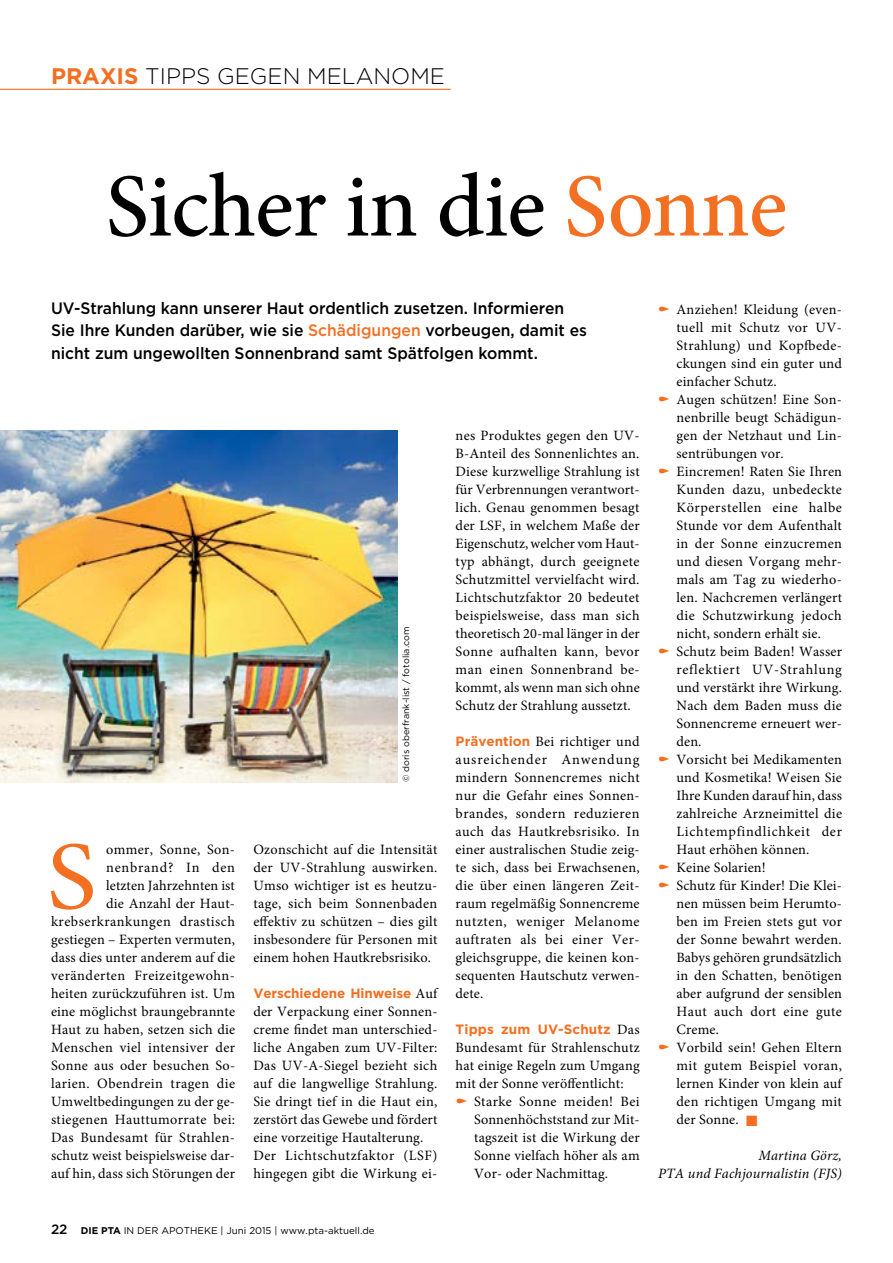
<style>
.page{position:relative;width:893px;height:1263px;background:#fff}
.page>*{position:absolute;margin:0;border:0;box-sizing:border-box;transform-origin:0 0}
.t1{font:97.2px "Minion Pro";color:#f36f21;scale:1.09 1}
.t2{font:500 90px "Minion Pro";letter-spacing:-.01em;color:#000}
.t3{font:300 22.5px "Gotham";color:#000}
.t4{font:500 16.5px/22.5px "Gotham";color:#000;scale:.95 1}
.t5{font:14.25px/18px "Minion Pro";letter-spacing:.015em;color:#000;text-align:justify}
.t6{font:italic 14.25px/18px "Minion Pro";letter-spacing:.01em;color:#000;text-align:right}
.t7{font:700 13.5px "Gotham";letter-spacing:-.01em;color:#f36f21}
.t8{font:700 13.5px "Gotham";letter-spacing:.01em;color:#f36f21}
.t9{font:9.75px "Gotham";color:#000}
.t10{font:9px "Gotham";color:#000}
.s1{font-weight:700;color:#f36f21}
.s2{color:#f36f21}
.s3{font-family:"Minion Pro";font-weight:400;font-size:14.25px;color:#000}
.s4{font-weight:500;font-size:13.5px}
.s5{font-weight:700}
.s6{font-family:"Gotham";font-weight:700;font-size:13.5px;color:#f36f21}
</style>
<div class="page">
<hr style="left:0;top:89px;width:451px;height:1px;background:#f36f21">
<img style="left:0;top:430px;width:398px;height:352px">
<h3 class="t3" style="left:51px;top:62px;width:395px"><span class="s1">PRAXIS</span> TIPPS GEGEN MELANOME</h3>
<h2 class="t2" style="left:106px;top:146px;width:683px">Sicher in die <span class="s2">Sonne</span></h2>
<p class="t4" style="left:51px;top:297px;width:566px">UV-Strahlung kann unserer Haut ordentlich zusetzen. Informieren<br>Sie Ihre Kunden darüber, wie sie <span class="s2">Schädigungen</span> vorbeugen, damit es nicht zum ungewollten Sonnenbrand samt Spätfolgen kommt.</p>
<p class="t10" style="left:400px;top:782px;width:157px;rotate:-90deg">© doris oberfrank-list / fotolia.com</p>
<h1 class="t1" style="left:47px;top:812px;width:47px">S</h1>
<p class="t5" style="left:51px;top:841px;width:186px;text-align:right">ommer, Sonne, Son&shy;nenbrand? In den<br>letzten Jahrzehnten ist<br>die Anzahl der Haut&shy;krebserkrankungen drastisch gestiegen – Experten vermuten, dass dies unter anderem auf die veränderten Freizeitgewohn&shy;heiten zurückzuführen ist. Um eine möglichst braungebrannte<br>Haut zu haben, setzen sich die<br>Menschen viel intensiver der<br>Sonne aus oder besuchen So&shy;larien. Obendrein tragen die<br>Umweltbedingungen zu der ge&shy;stiegenen Hauttumorrate bei:<br>Das Bundesamt für Strahlen&shy;schutz weist beispielsweise dar&shy;auf hin, dass sich Störungen der</p>
<p class="t5" style="left:253px;top:841px;width:186px">Ozonschicht auf die Intensität der UV-Strahlung auswirken.<br>Umso wichtiger ist es heutzu&shy;tage, sich beim Sonnenbaden effektiv zu schützen – dies gilt insbesondere für Personen mit einem hohen Hautkrebsrisiko.</p>
<p class="t7" style="left:253px;top:984px;width:185px">Verschiedene Hinweise <span class="s3">Auf</span></p>
<p class="t5" style="left:253px;top:1003px;width:186px;text-align:left">der Verpackung einer Sonnen&shy;creme findet man unterschied&shy;liche Angaben zum UV-Filter:<br>Das UV-A-Siegel bezieht sich auf die langwellige Strahlung.<br>Sie dringt tief in die Haut ein, zerstört das Gewebe und fördert eine vorzeitige Hautalterung.<br>Der Lichtschutzfaktor (LSF) hingegen gibt die Wirkung ei-</p>
<p class="t9" style="left:51px;top:1224px;width:325px"><span class="s4">22</span> <span class="s5">DIE PTA</span> IN DER APOTHEKE | Juni 2015 | www.pta-aktuell.de</p>
<p class="t5" style="left:456px;top:427px;width:186px">nes Produktes gegen den UV-B-Anteil des Sonnenlichtes an.<br>Diese kurzwellige Strahlung ist für Verbrennungen verantwort&shy;lich. Genau genommen besagt der LSF, in welchem Maße der Eigenschutz, welcher vom Haut&shy;typ abhängt, durch geeignete Schutzmittel vervielfacht wird.<br>Lichtschutzfaktor 20 bedeutet beispielsweise, dass man sich theoretisch 20-mal länger in der Sonne aufhalten kann, bevor man einen Sonnenbrand be&shy;kommt, als wenn man sich ohne Schutz der Strahlung aussetzt.</p>
<p class="t5" style="left:456px;top:733px;width:186px"><span class="s6">Prävention</span> Bei richtiger und ausreichender Anwendung mindern Sonnencremes nicht nur die Gefahr eines Sonnen&shy;brandes, sondern reduzieren auch das Hautkrebsrisiko. In einer australischen Studie zeig&shy;te sich, dass bei Erwachsenen, die über einen längeren Zeit&shy;raum regelmäßig Sonnencreme nutzten, weniger Melanome auftraten als bei einer Ver&shy;gleichsgruppe, die keinen kon&shy;sequenten Hautschutz verwen&shy;dete.</p>
<p class="t8" style="left:456px;top:1020px;width:186px">Tipps zum UV-Schutz <span class="s3">Das</span></p>
<p class="t5" style="left:456px;top:1039px;width:186px">Bundesamt für Strahlenschutz hat einige Regeln zum Umgang mit der Sonne veröffentlicht:</p>
<p class="t5" style="left:474px;top:1093px;width:167px">Starke Sonne meiden! Bei Sonnenhöchststand zur Mit&shy;tagszeit ist die Wirkung der Sonne vielfach höher als am Vor- oder Nachmittag.</p>
<p class="t5" style="left:676px;top:301px;width:167px;text-align:left">Anziehen! Kleidung (even&shy;tuell mit Schutz vor UV-<br>Strahlung) und Kopfbede&shy;ckungen sind ein guter und einfacher Schutz.<br>Augen schützen! Eine Son&shy;nenbrille beugt Schädigun&shy;gen der Netzhaut und Lin&shy;sentrübungen vor.<br>Eincremen! Raten Sie Ihren<br>Kunden dazu, unbedeckte<br>Körperstellen eine halbe<br>Stunde vor dem Aufenthalt in der Sonne einzucremen und diesen Vorgang mehr&shy;mals am Tag zu wiederho&shy;len. Nachcremen verlängert die Schutzwirkung jedoch nicht, sondern erhält sie.<br>Schutz beim Baden! Wasser reflektiert UV-Strahlung und verstärkt ihre Wirkung.<br>Nach dem Baden muss die<br>Sonnencreme erneuert wer&shy;den.<br>Vorsicht bei Medikamenten und Kosmetika! Weisen Sie<br>Ihre Kunden darauf hin, dass zahlreiche Arzneimittel die<br>Lichtempfindlichkeit der<br>Haut erhöhen können.<br>Keine Solarien!<br>Schutz für Kinder! Die Klei&shy;nen müssen beim Herumto&shy;ben im Freien stets gut vor der Sonne bewahrt werden.<br>Babys gehören grundsätzlich in den Schatten, benötigen aber aufgrund der sensiblen<br>Haut auch dort eine gute<br>Creme.<br>Vorbild sein! Gehen Eltern mit gutem Beispiel voran, lernen Kinder von klein auf den richtigen Umgang mit der Sonne. <span class="s2">■</span></p>
<p class="t6" style="left:658px;top:1147px;width:185px">Martina Görz,<br>PTA und Fachjournalistin (FJS)</p>
</div>
